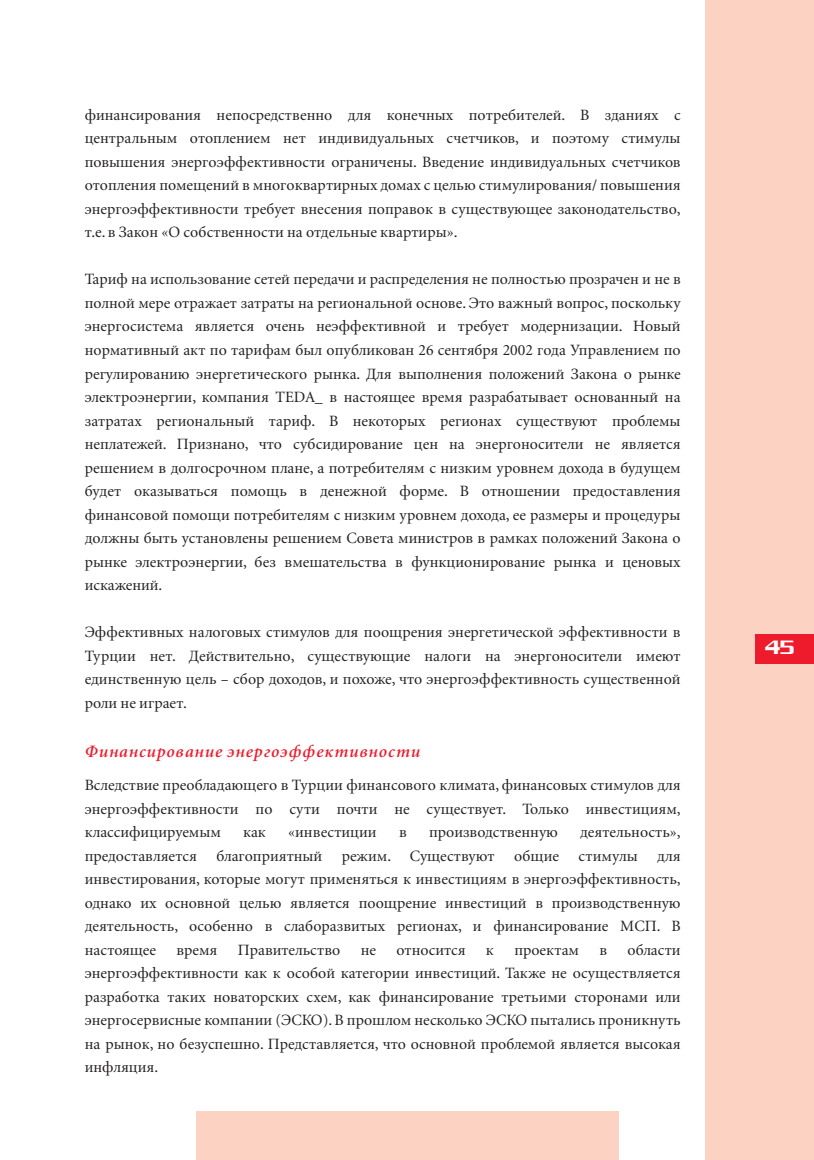
<style>
.page{position:relative;width:814px;height:1160px;background:#fff}
.page>*{position:absolute;margin:0;border:0;box-sizing:border-box;transform-origin:0 0}
.t1{font:500 21px "Serpentine";color:#fff}
.t2{font:italic 600 17.5px "Minion Cyr";letter-spacing:.05em;color:#ee1b2c}
.t3{font:15.75px/23.4px "Minion Cyr";color:#231f20;text-align:justify}
</style>
<div class="page">
<div style="left:705px;top:0;width:108px;height:1160px;background:#fcd3c3"></div>
<div style="left:754px;top:634px;width:59px;height:30px;background:#ee1b2c"></div>
<div style="left:196px;top:1111px;width:422px;height:49px;background:#fcd3c3"></div>
<p class="t3" style="left:85px;top:104px;width:597px">финансирования непосредственно для конечных потребителей. В зданиях с центральным отоплением нет индивидуальных счетчиков, и поэтому стимулы повышения энергоэффективности ограничены. Введение индивидуальных счетчиков отопления помещений в многоквартирных домах с целью стимулирования/ повышения энергоэффективности требует внесения поправок в существующее законодательство, т.е. в Закон «О собственности на отдельные квартиры».</p>
<p class="t3" style="left:85px;top:269px;width:597px">Тариф на использование сетей передачи и распределения не полностью прозрачен и не в полной мере отражает затраты на региональной основе. Это важный вопрос, поскольку энергосистема является очень неэффективной и требует модернизации. Новый нормативный акт по тарифам был опубликован 26 сентября 2002 года Управлением по регулированию энергетического рынка. Для выполнения положений Закона о рынке электроэнергии, компания TEDA_ в настоящее время разрабатывает основанный на затратах региональный тариф. В некоторых регионах существуют проблемы неплатежей. Признано, что субсидирование цен на энергоносители не является решением в долгосрочном плане, а потребителям с низким уровнем дохода в будущем будет оказываться помощь в денежной форме. В отношении предоставления финансовой помощи потребителям с низким уровнем дохода, ее размеры и процедуры должны быть установлены решением Совета министров в рамках положений Закона о рынке электроэнергии, без вмешательства в функционирование рынка и ценовых искажений.</p>
<p class="t3" style="left:85px;top:622px;width:597px">Эффективных налоговых стимулов для поощрения энергетической эффективности в Турции нет. Действительно, существующие налоги на энергоносители имеют единственную цель – сбор доходов, и похоже, что энергоэффективность существенной роли не играет.</p>
<p class="t2" style="left:85px;top:744px;width:337px">Финансирование энергоэффективности</p>
<p class="t3" style="left:85px;top:774px;width:597px">Вследствие преобладающего в Турции финансового климата, финансовых стимулов для энергоэффективности по сути почти не существует. Только инвестициям, классифицируемым</p>
<p class="t3" style="left:243px;top:821px;width:24px">как</p>
<p class="t3" style="left:288px;top:821px;width:90px">«инвестиции</p>
<p class="t3" style="left:399px;top:821px;width:9px">в</p>
<p class="t3" style="left:429px;top:821px;width:130px">производственную</p>
<p class="t3" style="left:85px;top:821px;width:597px;text-indent:495px">деятельность», предоставляется благоприятный режим. Существуют общие стимулы для инвестирования, которые могут применяться к инвестициям в энергоэффективность, однако их основной целью является поощрение инвестиций в производственную деятельность, особенно в слаборазвитых регионах, и финансирование МСП. В настоящее</p>
<p class="t3" style="left:85px;top:939px;width:597px;text-indent:542px">области энергоэффективности как к особой категории инвестиций. Также не осуществляется разработка таких новаторских схем, как финансирование третьими сторонами или энергосервисные компании (ЭСКО). В прошлом несколько ЭСКО пытались проникнуть на рынок, но безуспешно. Представляется, что основной проблемой является высокая инфляция.</p>
<p class="t3" style="left:176px;top:939px;width:42px">время</p>
<p class="t3" style="left:238px;top:939px;width:104px">Правительство</p>
<p class="t3" style="left:360px;top:939px;width:17px">не</p>
<p class="t3" style="left:396px;top:939px;width:71px">относится</p>
<p class="t3" style="left:485px;top:939px;width:10px">к</p>
<p class="t3" style="left:514px;top:939px;width:66px">проектам</p>
<p class="t3" style="left:599px;top:939px;width:9px">в</p>
<h1 class="t1" style="left:764px;top:641px;width:31px">45</h1>
</div>
